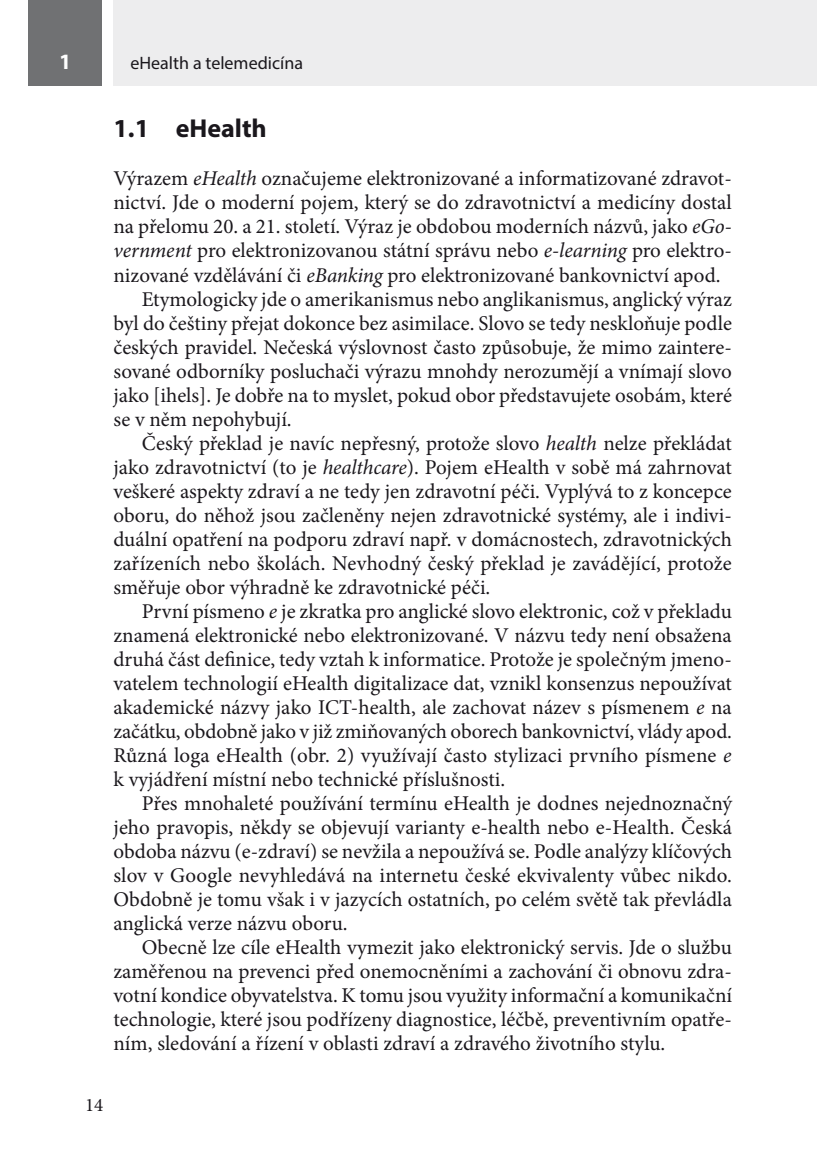
<style>
.page{position:relative;width:817px;height:1174px;background:#fff}
.page>*{position:absolute;margin:0;border:0;box-sizing:border-box;transform-origin:0 0}
.t1{font:700 26px "Myriad Pro";color:#1a171c}
.t2{font:700 22px "Myriad Pro";color:#fff}
.t3{font:21px "Minion Pro";color:#1a171c}
.t4{font:19px "Minion Pro";color:#1a171c}
.t5{font:18px "Myriad Pro";color:#1a171c}
.s1{font-style:italic}
</style>
<div class="page">
<div style="left:28px;top:0;width:74px;height:86px;background:#707173"></div>
<hr style="left:816px;top:0;width:1px;height:86px;background:#ededee">
<div style="left:113px;top:0;width:703px;height:86px;background:#ededee"></div>
<p class="t2" style="left:59px;top:47px;width:14px">1</p>
<p class="t5" style="left:130px;top:51px;width:174px">eHealth a telemedicína</p>
<p class="t1" style="left:113px;top:112px;width:155px">1.1 eHealth</p>
<p class="t3" style="left:113px;top:165px;width:619px">Výrazem <span class="s1">eHealth</span> označujeme elektronizované a informatizované zdravot-</p>
<p class="t3" style="left:113px;top:189px;width:619px">nictví. Jde o moderní pojem, který se do zdravotnictví a medicíny dostal</p>
<p class="t3" style="left:113px;top:213px;width:619px">na přelomu 20. a 21. století. Výraz je obdobou moderních názvů, jako <span class="s1">eGo-</span></p>
<p class="t3" style="left:113px;top:237px;width:619px"><span class="s1">vernment</span> pro elektronizovanou státní správu nebo <span class="s1">e-learning</span> pro elektro-</p>
<p class="t3" style="left:113px;top:261px;width:608px">nizované vzdělávání či <span class="s1">eBanking</span> pro elektronizované bankovnictví apod.</p>
<p class="t3" style="left:142px;top:285px;width:591px">Etymologicky jde o amerikanismus nebo anglikanismus, anglický výraz</p>
<p class="t3" style="left:113px;top:309px;width:620px">byl do češtiny přejat dokonce bez asimilace. Slovo se tedy neskloňuje podle</p>
<p class="t3" style="left:113px;top:333px;width:619px">českých pravidel. Nečeská výslovnost často způsobuje, že mimo zaintere-</p>
<p class="t3" style="left:113px;top:357px;width:619px">sované odborníky posluchači výrazu mnohdy nerozumějí a vnímají slovo</p>
<p class="t3" style="left:113px;top:381px;width:620px">jako [ihels]. Je dobře na to myslet, pokud obor představujete osobám, které</p>
<p class="t3" style="left:113px;top:405px;width:180px">se v něm nepohybují.</p>
<p class="t3" style="left:142px;top:429px;width:591px">Český překlad je navíc nepřesný, protože slovo <span class="s1">health</span> nelze překládat</p>
<p class="t3" style="left:113px;top:453px;width:619px">jako zdravotnictví (to je <span class="s1">healthcare</span>). Pojem eHealth v sobě má zahrnovat</p>
<p class="t3" style="left:113px;top:477px;width:619px">veškeré aspekty zdraví a ne tedy jen zdravotní péči. Vyplývá to z koncepce</p>
<p class="t3" style="left:113px;top:501px;width:619px">oboru, do něhož jsou začleněny nejen zdravotnické systémy, ale i indivi-</p>
<p class="t3" style="left:113px;top:525px;width:620px">duální opatření na podporu zdraví např. v domácnostech, zdravotnických</p>
<p class="t3" style="left:113px;top:549px;width:619px">zařízeních nebo školách. Nevhodný český překlad je zavádějící, protože</p>
<p class="t3" style="left:113px;top:573px;width:378px">směřuje obor výhradně ke zdravotnické péči.</p>
<p class="t3" style="left:142px;top:597px;width:591px">První písmeno <span class="s1">e</span> je zkratka pro anglické slovo elektronic, což v překladu</p>
<p class="t3" style="left:113px;top:621px;width:619px">znamená elektronické nebo elektronizované. V názvu tedy není obsažena</p>
<p class="t3" style="left:113px;top:645px;width:619px">druhá část definice, tedy vztah k informatice. Protože je společným jmeno-</p>
<p class="t3" style="left:113px;top:669px;width:619px">vatelem technologií eHealth digitalizace dat, vznikl konsenzus nepoužívat</p>
<p class="t3" style="left:113px;top:693px;width:619px">akademické názvy jako ICT-health, ale zachovat název s písmenem <span class="s1">e</span> na</p>
<p class="t3" style="left:113px;top:717px;width:620px">začátku, obdobně jako v již zmiňovaných oborech bankovnictví, vlády apod.</p>
<p class="t3" style="left:113px;top:741px;width:619px">Různá loga eHealth (obr. 2) využívají často stylizaci prvního písmene <span class="s1">e</span></p>
<p class="t3" style="left:113px;top:765px;width:393px">k vyjádření místní nebo technické příslušnosti.</p>
<p class="t3" style="left:142px;top:789px;width:591px">Přes mnohaleté používání termínu eHealth je dodnes nejednoznačný</p>
<p class="t3" style="left:113px;top:813px;width:619px">jeho pravopis, někdy se objevují varianty e-health nebo e-Health. Česká</p>
<p class="t3" style="left:113px;top:837px;width:620px">obdoba názvu (e-zdraví) se nevžila a nepoužívá se. Podle analýzy klíčových</p>
<p class="t3" style="left:113px;top:861px;width:619px">slov v Google nevyhledává na internetu české ekvivalenty vůbec nikdo.</p>
<p class="t3" style="left:113px;top:885px;width:619px">Obdobně je tomu však i v jazycích ostatních, po celém světě tak převládla</p>
<p class="t3" style="left:113px;top:909px;width:236px">anglická verze názvu oboru.</p>
<p class="t3" style="left:142px;top:933px;width:591px">Obecně lze cíle eHealth vymezit jako elektronický servis. Jde o službu</p>
<p class="t3" style="left:113px;top:957px;width:619px">zaměřenou na prevenci před onemocněními a zachování či obnovu zdra-</p>
<p class="t3" style="left:113px;top:981px;width:620px">votní kondice obyvatelstva. K tomu jsou využity informační a komunikační</p>
<p class="t3" style="left:113px;top:1005px;width:619px">technologie, které jsou podřízeny diagnostice, léčbě, preventivním opatře-</p>
<p class="t3" style="left:113px;top:1029px;width:553px">ním, sledování a řízení v oblasti zdraví a zdravého životního stylu.</p>
<p class="t4" style="left:85px;top:1092px;width:20px">14</p>
</div>
